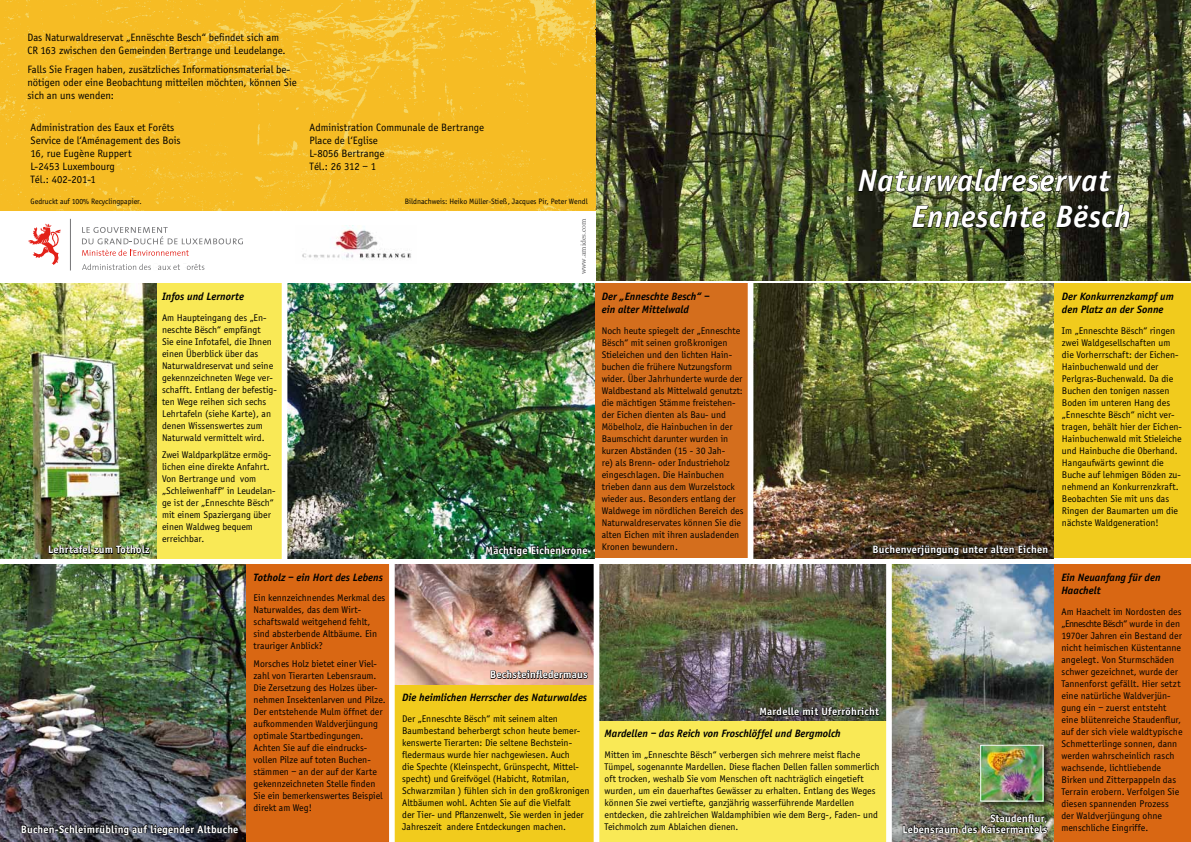
<style>
.page{position:relative;width:1191px;height:842px;background:#fff}
.page>*{position:absolute;margin:0;border:0;box-sizing:border-box;transform-origin:0 0}
.t1{font:italic 700 32px/36px "Officina Sans EF";letter-spacing:.025em;color:#fff}
.t2{font:11px/13px "Officina Sans EF";color:#000}
.t3{font:italic 700 11px/13.2px "Officina Sans EF";color:#000}
.t4{font:700 11px/11px "Officina Sans EF";letter-spacing:.02em;color:#fff;text-align:right}
.t5{font:10px/12px "Officina Sans EF";color:#000}
.t6{font:8px "Officina Sans EF";color:#000}
.t7{font:300 7px "Swift Com";color:#58585a}
</style>
<div class="page">
<div style="left:593px;top:283px;width:160px;height:275px;background:#d46e1d"></div>
<div style="left:596px;top:720px;width:294px;height:122px;background:#f9e956"></div>
<div style="left:1053px;top:564px;width:138px;height:278px;background:#d96713"></div>
<div style="left:245px;top:564px;width:150px;height:278px;background:#d96713"></div>
<div style="left:1053px;top:283px;width:138px;height:275px;background:#f1cb1d"></div>
<div style="left:156px;top:283px;width:129px;height:275px;background:#f9e956"></div>
<div style="left:394px;top:685px;width:201px;height:157px;background:#f1cb1d"></div>
<img style="left:0;top:0;width:1191px;height:281px">
<img style="left:753px;top:283px;width:300px;height:275px">
<img style="left:891px;top:564px;width:162px;height:278px">
<img style="left:287px;top:283px;width:307px;height:275px">
<img style="left:0;top:564px;width:245px;height:278px">
<img style="left:395px;top:564px;width:198px;height:121px">
<img style="left:0;top:283px;width:156px;height:275px">
<img style="left:599px;top:564px;width:287px;height:156px">
<div style="left:978px;top:744px;width:70px;height:64px;background:#000;opacity:.6"></div>
<img style="left:982px;top:747px;width:59px;height:52px">
<div style="left:980px;top:745px;width:63px;height:56px;border:1px solid #fff"></div>
<div style="left:747px;top:282px;width:6px;height:279px;background:#fff"></div>
<div style="left:886px;top:561px;width:5px;height:281px;background:#fff"></div>
<div style="left:593px;top:563px;width:6px;height:279px;background:#fff"></div>
<div style="left:389px;top:563px;width:6px;height:279px;background:#fff"></div>
<div style="left:282px;top:280px;width:5px;height:279px;background:#fff"></div>
<div style="left:0;top:211px;width:595px;height:70px;background:#fff"></div>
<hr style="left:70px;top:219px;width:1px;height:51px;background:#747476">
<svg style="left:28px;top:224px;width:33px;height:41px"></svg>
<svg style="left:82px;top:227px;width:161px;height:17px"></svg>
<svg style="left:82px;top:250px;width:107px;height:6px"></svg>
<svg style="left:82px;top:264px;width:122px;height:6px"></svg>
<img style="left:302px;top:226px;width:109px;height:34px">
<img style="left:857px;top:94px;width:273px;height:142px">
<img style="left:48px;top:538px;width:102px;height:21px">
<svg style="left:21px;top:817px;width:218px;height:24px;background:#393b45"></svg>
<img style="left:485px;top:501px;width:103px;height:58px">
<svg style="left:872px;top:541px;width:176px;height:18px;background:#322718"></svg>
<img style="left:759px;top:663px;width:121px;height:58px">
<svg style="left:490px;top:663px;width:98px;height:22px;background:#b08879"></svg>
<img style="left:902px;top:806px;width:146px;height:35px">
<p class="t2" style="left:27px;top:31px;width:260px">Das Naturwaldreservat „Ennëschte Besch“ befindet sich am<br>CR 163 zwischen den Gemeinden Bertrange und Leudelange.</p>
<p class="t2" style="left:27px;top:63px;width:271px">Falls Sie Fragen haben, zusätzliches Informationsmaterial be&shy;nötigen oder eine Beobachtung mitteilen möchten, können Sie sich an uns wenden:</p>
<p class="t2" style="left:31px;top:121px;width:152px">Administration des Eaux et Forêts<br>Service de l‘Aménagement des Bois<br>16, rue Eugène Ruppert<br>L-2453 Luxembourg<br>Tél.: 402-201-1</p>
<p class="t2" style="left:310px;top:121px;width:176px">Administration Communale de Bertrange<br>Place de l‘Eglise<br>L-8056 Bertrange<br>Tél.: 26 312 – 1</p>
<p class="t6" style="left:31px;top:197px;width:113px">Gedruckt auf 100% Recyclingpapier.</p>
<p class="t6" style="left:405px;top:197px;width:184px">Bildnachweis: Heiko Müller-Stieß, Jacques Pir, Peter Wendl</p>
<p class="t7" style="left:579px;top:274px;width:57px;rotate:-90deg">www.amides.com</p>
<h1 class="t1" style="left:911px;top:163px;width:221px;text-indent:-54px">Naturwaldreservat<br>Enneschte Bësch</h1>
<p class="t4" style="left:48px;top:544px;width:103px">Lehrtafel zum Totholz</p>
<p class="t3" style="left:162px;top:290px;width:83px">Infos und Lernorte</p>
<p class="t5" style="left:162px;top:311px;width:116px">Am Haupteingang des „En&shy;neschte Bësch“ empfängt<br>Sie eine Infotafel, die Ihnen einen Überblick über das<br>Naturwaldreservat und seine gekennzeichneten Wege ver&shy;schafft. Entlang der befestig&shy;ten Wege reihen sich sechs<br>Lehrtafeln (siehe Karte), an denen Wissenswertes zum<br>Naturwald vermittelt wird.</p>
<p class="t5" style="left:162px;top:449px;width:115px">Zwei Waldparkplätze ermög&shy;lichen eine direkte Anfahrt.<br>Von Bertrange und vom „Schleiwenhaff“ in Leudelan&shy;ge ist der „Enneschte Bësch“ mit einem Spaziergang über einen Waldweg bequem erreichbar.</p>
<p class="t3" style="left:254px;top:571px;width:131px">Totholz – ein Hort des Lebens</p>
<p class="t5" style="left:254px;top:592px;width:133px">Ein kennzeichnendes Merkmal des<br>Naturwaldes, das dem Wirt&shy;schaftswald weitgehend fehlt, sind absterbende Altbäume. Ein trauriger Anblick?</p>
<p class="t5" style="left:254px;top:658px;width:134px">Morsches Holz bietet einer Viel&shy;zahl von Tierarten Lebensraum.<br>Die Zersetzung des Holzes über&shy;nehmen Insektenlarven und Pilze.<br>Der entstehende Mulm öffnet der aufkommenden Waldverjüngung optimale Startbedingungen.<br>Achten Sie auf die eindrucks&shy;vollen Pilze auf toten Buchen&shy;stämmen – an der auf der Karte gekennzeichneten Stelle finden<br>Sie ein bemerkenswertes Beispiel direkt am Weg!</p>
<p class="t4" style="left:21px;top:823px;width:219px">Buchen-Schleimrübling auf liegender Altbuche</p>
<p class="t3" style="left:602px;top:290px;width:109px">Der „Enneschte Besch“ – ein alter Mittelwald</p>
<p class="t5" style="left:602px;top:325px;width:143px">Noch heute spiegelt der „Enneschte<br>Bësch“ mit seinen großkronigen<br>Stieleichen und den lichten Hain&shy;buchen die frühere Nutzungsform wider. Über Jahrhunderte wurde der<br>Waldbestand als Mittelwald genutzt: die mächtigen Stämme freistehen&shy;der Eichen dienten als Bau- und<br>Möbelholz, die Hainbuchen in der<br>Baumschicht darunter wurden in kurzen Abständen (15 - 30 Jah-<br>re) als Brenn- oder Industrieholz eingeschlagen. Die Hainbuchen trieben dann aus dem Wurzelstock wieder aus. Besonders entlang der<br>Waldwege im nördlichen Bereich des<br>Naturwaldreservates können Sie die alten Eichen mit ihren ausladenden<br>Kronen bewundern.</p>
<p class="t4" style="left:485px;top:544px;width:103px">Mächtige Eichenkrone</p>
<p class="t4" style="left:872px;top:544px;width:177px">Buchenverjüngung unter alten Eichen</p>
<p class="t4" style="left:490px;top:669px;width:99px">Bechsteinfledermaus</p>
<p class="t3" style="left:402px;top:691px;width:186px">Die heimlichen Herrscher des Naturwaldes</p>
<p class="t5" style="left:402px;top:713px;width:189px">Der „Enneschte Bësch“ mit seinem alten Baumbestand beherbergt schon heute bemer&shy;kenswerte Tierarten: Die seltene Bechstein&shy;fledermaus wurde hier nachgewiesen. Auch<br>die Spechte (Kleinspecht, Grünspecht, Mittel&shy;specht) und Greifvögel (Habicht, Rotmilan, Schwarzmilan ) fühlen sich in den großkronigen Altbäumen wohl. Achten Sie auf die Vielfalt<br>der Tier- und Pflanzenwelt, Sie werden in jeder Jahreszeit andere Entdeckungen machen.</p>
<p class="t4" style="left:759px;top:706px;width:121px">Mardelle mit Uferröhricht</p>
<p class="t3" style="left:604px;top:727px;width:238px">Mardellen – das Reich von Froschlöffel und Bergmolch</p>
<p class="t5" style="left:604px;top:748px;width:276px">Mitten im „Enneschte Bësch“ verbergen sich mehrere meist flache Tümpel, sogenannte Mardellen. Diese flachen Dellen fallen sommerlich oft trocken, weshalb Sie vom Menschen oft nachträglich eingetieft wurden, um ein dauerhaftes Gewässer zu erhalten. Entlang des Weges können Sie zwei vertiefte, ganzjährig wasserführende Mardellen entdecken, die zahlreichen Waldamphibien wie dem Berg-, Faden- und Teichmolch zum Ablaichen dienen.</p>
<p class="t4" style="left:902px;top:812px;width:146px">Staudenflur,<br>Lebensraum des Kaisermantels</p>
<p class="t3" style="left:1062px;top:290px;width:113px">Der Konkurrenzkampf um den Platz an der Sonne</p>
<p class="t5" style="left:1062px;top:325px;width:121px">Im „Enneschte Bësch“ ringen zwei Waldgesellschaften um die Vorherrschaft: der Eichen-<br>Hainbuchenwald und der<br>Perlgras-Buchenwald. Da die<br>Buchen den tonigen nassen<br>Boden im unteren Hang des „Enneschte Bësch“ nicht ver&shy;tragen, behält hier der Eichen-<br>Hainbuchenwald mit Stieleiche und Hainbuche die Oberhand.<br>Hangaufwärts gewinnt die<br>Buche auf lehmigen Böden zu&shy;nehmend an Konkurrenzkraft.<br>Beobachten Sie mit uns das<br>Ringen der Baumarten um die nächste Waldgeneration!</p>
<p class="t3" style="left:1061px;top:571px;width:101px">Ein Neuanfang für den<br>Haachelt</p>
<p class="t5" style="left:1061px;top:605px;width:122px">Am Haachelt im Nordosten des „Enneschte Bësch“ wurde in den<br>1970er Jahren ein Bestand der nicht heimischen Küstentanne angelegt. Von Sturmschäden schwer gezeichnet, wurde der<br>Tannenforst gefällt. Hier setzt eine natürliche Waldverjün&shy;gung ein – zuerst entsteht eine blütenreiche Staudenflur, auf der sich viele waldtypische<br>Schmetterlinge sonnen, dann werden wahrscheinlich rasch wachsende, lichtliebende<br>Birken und Zitterpappeln das<br>Terrain erobern. Verfolgen Sie diesen spannenden Prozess der Waldverjüngung ohne menschliche Eingriffe.</p>
</div>
